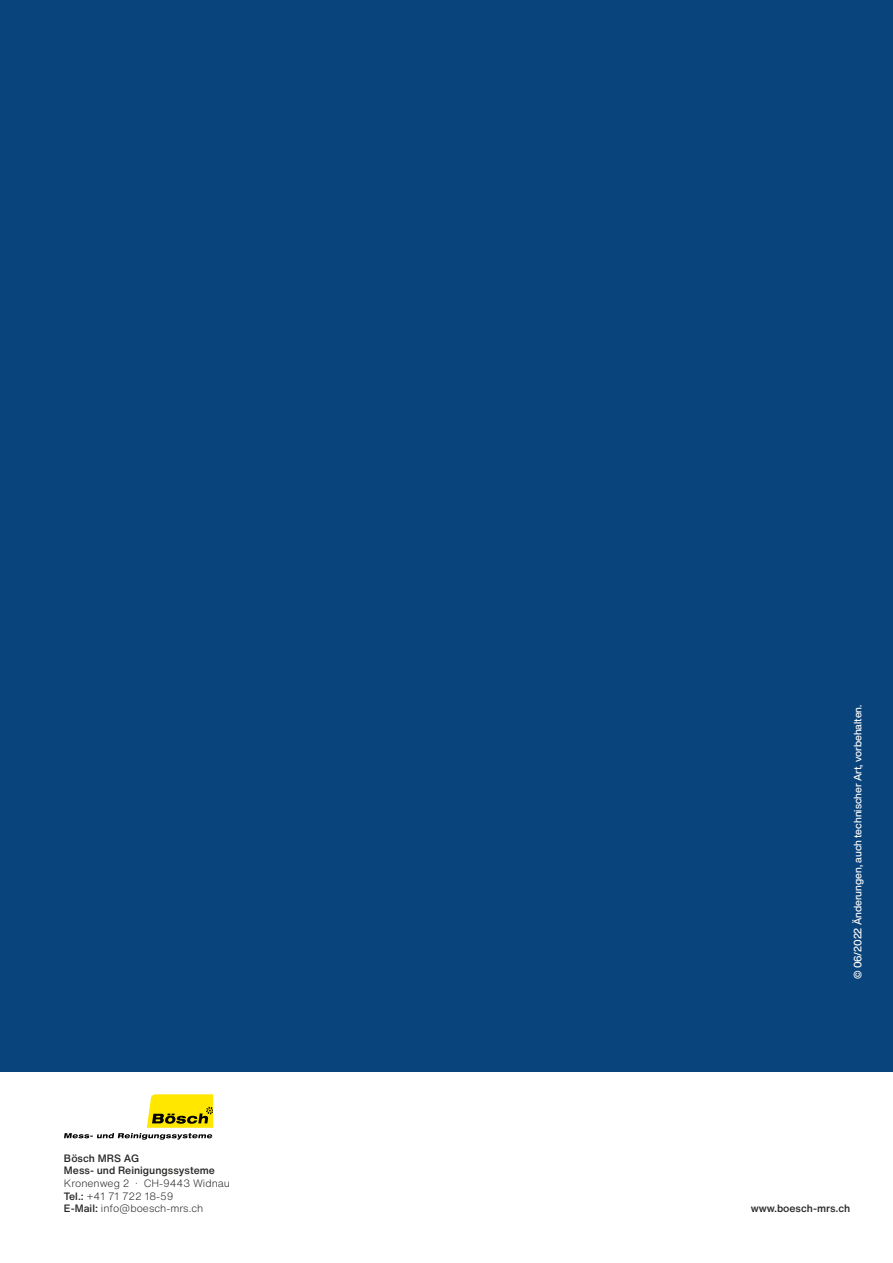
<style>
.page{position:relative;width:893px;height:1263px;background:#fff}
.page>*{position:absolute;margin:0;border:0;box-sizing:border-box;transform-origin:0 0}
.t1{font:300 10.5px/12.6px "Helvetica Now Text";color:#282827}
.t2{font:500 10.5px/12.6px "Helvetica Now Text";color:#282827}
.t3{font:500 10.5px "Helvetica Now Display";color:#fff}
.s1{font-weight:500}
</style>
<div class="page">
<div style="left:0;top:0;width:893px;height:1071px;background:#09447c"></div>
<svg style="left:64px;top:1094px;width:149px;height:46px"></svg>
<p class="t2" style="left:64px;top:1151px;width:153px">Bösch MRS AG<br>Mess- und Reinigungssysteme</p>
<p class="t1" style="left:64px;top:1176px;width:168px">Kronenweg 2 · CH-9443 Widnau<br><span class="s1">Tel.:</span> +41 71 722 18-59<br><span class="s1">E-Mail:</span> info@boesch-mrs.ch</p>
<p class="t3" style="left:850px;top:979px;width:276px;rotate:-90deg">© 06/2022 Änderungen, auch technischer Art, vorbehalten.</p>
<p class="t2" style="left:751px;top:1202px;width:101px">www.boesch-mrs.ch</p>
</div>
